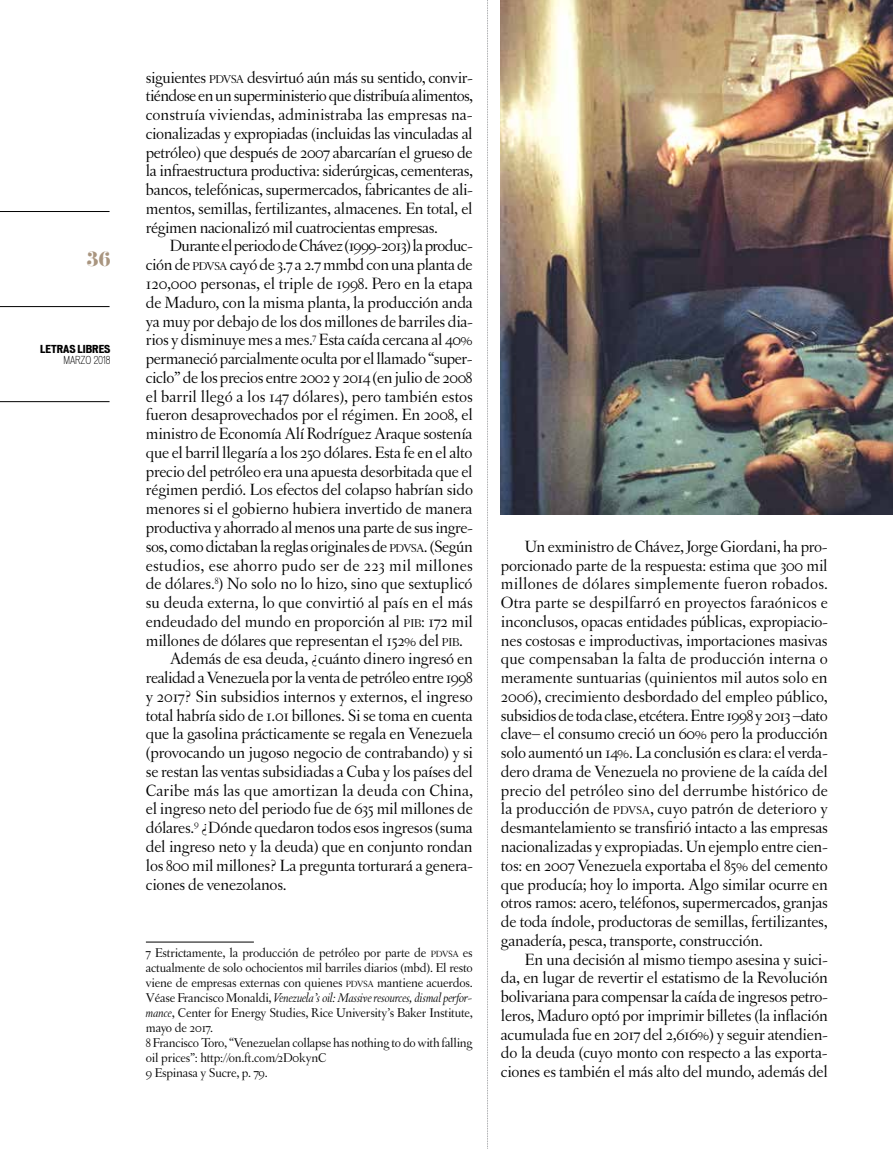
<style>
.page{position:relative;width:893px;height:1149px;background:#fff}
.page>*{position:absolute;margin:0;border:0;box-sizing:border-box;transform-origin:0 0}
.t1{font:18px "Eloquent JF";color:#a9957f}
.t2{font:17.25px/18.8px "Letras Oldstyle";letter-spacing:-.015em;color:#000;text-align:justify}
.t3{font:17.25px "Letras Oldstyle";letter-spacing:-.035em;color:#000}
.t4{font:17.25px "Letras Oldstyle";letter-spacing:.01em;color:#000}
.t5{font:17.25px "Letras Oldstyle";letter-spacing:.005em;color:#000}
.t6{font:13.5px/15px "Letras Oldstyle";letter-spacing:-.015em;color:#000}
.t7{font:700 expanded 10.5px "Vonnes";color:#000}
.t8{font:300 condensed 10.5px "Vonnes";color:#000}
.s1{font-size:12.15px}
.s2{font-size:9.45px}
.s3{font-style:italic}
</style>
<div class="page">
<svg style="left:487px;top:0;width:1px;height:1149px"></svg>
<hr style="left:0;top:306px;width:110px;height:1px;background:#000">
<hr style="left:0;top:211px;width:110px;height:1px;background:#000">
<hr style="left:0;top:401px;width:110px;height:1px;background:#000">
<hr style="left:146px;top:941px;width:108px;height:1px;background:#000">
<img style="left:501px;top:0;width:392px;height:514px">
<p class="t1" style="left:87px;top:247px;width:25px">36</p>
<p class="t7" style="left:40px;top:343px;width:72px">LETRAS LIBRES</p>
<p class="t8" style="left:63px;top:353px;width:49px">MARZO 2018</p>
<p class="t2" style="left:146px;top:68px;width:329px">siguientes <span class="s1">PDVSA</span> desvirtuó aún más su sentido, convir&shy;tiéndose en un superministerio que distribuía alimentos, construía viviendas, administraba las empresas na&shy;cionalizadas y expropiadas (incluidas las vinculadas al petróleo) que después de 2007 abarcarían el grueso de la infraestructura productiva: siderúrgicas, cementeras, bancos, telefónicas, supermercados, fabricantes de ali&shy;mentos, semillas, fertilizantes, almacenes. En total, el régimen nacionalizó mil cuatrocientas empresas.</p>
<p class="t3" style="left:170px;top:236px;width:304px">Durante el periodo de Chávez (1999-2013) la produc-</p>
<p class="t2" style="left:146px;top:255px;width:328px">ción de <span class="s1">PDVSA</span> cayó de 3.7 a 2.7 mmbd con una planta de</p>
<p class="t2" style="left:146px;top:274px;width:329px">120,000 personas, el triple de 1998. Pero en la etapa</p>
<p class="t2" style="left:146px;top:293px;width:328px">de Maduro, con la misma planta, la producción anda</p>
<p class="t2" style="left:146px;top:311px;width:329px">ya muy por debajo de los dos millones de barriles dia-</p>
<p class="t2" style="left:146px;top:330px;width:328px">rios y disminuye mes a mes.<sup>7</sup> Esta caída cercana al 40%</p>
<p class="t2" style="left:146px;top:349px;width:328px">permaneció parcialmente oculta por el llamado “super-</p>
<p class="t2" style="left:146px;top:368px;width:328px">ciclo” de los precios entre 2002 y 2014 (en julio de 2008</p>
<p class="t2" style="left:146px;top:386px;width:329px">el barril llegó a los 147 dólares), pero también estos</p>
<p class="t2" style="left:146px;top:405px;width:328px">fueron desaprovechados por el régimen. En 2008, el</p>
<p class="t2" style="left:146px;top:424px;width:328px">ministro de Economía Alí Rodríguez Araque sostenía</p>
<p class="t2" style="left:146px;top:443px;width:328px">que el barril llegaría a los 250 dólares. Esta fe en el alto</p>
<p class="t2" style="left:146px;top:461px;width:328px">precio del petróleo era una apuesta desorbitada que el</p>
<p class="t2" style="left:146px;top:480px;width:329px">régimen perdió. Los efectos del colapso habrían sido</p>
<p class="t2" style="left:146px;top:499px;width:328px">menores si el gobierno hubiera invertido de manera</p>
<p class="t2" style="left:146px;top:518px;width:328px">productiva y ahorrado al menos una parte de sus ingre-</p>
<p class="t2" style="left:146px;top:536px;width:328px">sos, como dictaban la reglas originales de <span class="s1">PDVSA</span>. (Según</p>
<p class="t4" style="left:146px;top:555px;width:328px">estudios, ese ahorro pudo ser de 223 mil millones</p>
<p class="t2" style="left:146px;top:574px;width:328px">de dólares.<sup>8</sup>) No solo no lo hizo, sino que sextuplicó</p>
<p class="t2" style="left:146px;top:593px;width:328px">su deuda externa, lo que convirtió al país en el más</p>
<p class="t2" style="left:146px;top:611px;width:328px">endeudado del mundo en proporción al <span class="s1">PIB</span>: 172 mil</p>
<p class="t2" style="left:146px;top:630px;width:318px">millones de dólares que representan el 152% del <span class="s1">PIB</span>.</p>
<p class="t2" style="left:170px;top:649px;width:304px">Además de esa deuda, ¿cuánto dinero ingresó en</p>
<p class="t2" style="left:146px;top:668px;width:328px">realidad a Venezuela por la venta de petróleo entre 1998</p>
<p class="t2" style="left:146px;top:686px;width:329px">y 2017? Sin subsidios internos y externos, el ingreso</p>
<p class="t2" style="left:146px;top:705px;width:328px">total habría sido de 1.01 billones. Si se toma en cuenta</p>
<p class="t2" style="left:146px;top:724px;width:328px">que la gasolina prácticamente se regala en Venezuela</p>
<p class="t2" style="left:146px;top:743px;width:329px">(provocando un jugoso negocio de contrabando) y si</p>
<p class="t2" style="left:146px;top:761px;width:328px">se restan las ventas subsidiadas a Cuba y los países del</p>
<p class="t5" style="left:146px;top:780px;width:329px">Caribe más las que amortizan la deuda con China,</p>
<p class="t2" style="left:146px;top:799px;width:328px">el ingreso neto del periodo fue de 635 mil millones de</p>
<p class="t2" style="left:146px;top:818px;width:328px">dólares.<sup>9</sup> ¿Dónde quedaron todos esos ingresos (suma</p>
<p class="t2" style="left:146px;top:836px;width:328px">del ingreso neto y la deuda) que en conjunto rondan</p>
<p class="t2" style="left:146px;top:855px;width:328px">los 800 mil millones? La pregunta torturará a genera-</p>
<p class="t2" style="left:146px;top:874px;width:142px">ciones de venezolanos.</p>
<p class="t6" style="left:146px;top:944px;width:328px">7 Estrictamente, la producción de petróleo por parte de <span class="s2">PDVSA</span> es actualmente de solo ochocientos mil barriles diarios (mbd). El resto viene de empresas externas con quienes <span class="s2">PDVSA</span> mantiene acuerdos.<br>Véase Francisco Monaldi, <span class="s3">Venezuela’s oil: Massive resources, dismal perfor&shy;mance</span>, Center for Energy Studies, Rice University’s Baker Institute, mayo de 2017.<br>8 Francisco Toro, “Venezuelan collapse has nothing to do with falling oil prices”: http://on.ft.com/2D0kynC<br>9 Espinasa y Sucre, p. 79.</p>
<p class="t2" style="left:501px;top:536px;width:329px;text-indent:24px">Un exministro de Chávez, Jorge Giordani, ha pro&shy;porcionado parte de la respuesta: estima que 300 mil millones de dólares simplemente fueron robados.<br>Otra parte se despilfarró en proyectos faraónicos e inconclusos, opacas entidades públicas, expropiacio&shy;nes costosas e improductivas, importaciones masivas que compensaban la falta de producción interna o meramente suntuarias (quinientos mil autos solo en 2006), crecimiento desbordado del empleo público, subsidios de toda clase, etcétera. Entre 1998 y 2013 –dato clave– el consumo creció un 60% pero la producción solo aumentó un 14%. La conclusión es clara: el verda&shy;dero drama de Venezuela no proviene de la caída del precio del petróleo sino del derrumbe histórico de la producción de <span class="s1">PDVSA</span>, cuyo patrón de deterioro y desmantelamiento se transfirió intacto a las empresas nacionalizadas y expropiadas. Un ejemplo entre cien&shy;tos: en 2007 Venezuela exportaba el 85% del cemento que producía; hoy lo importa. Algo similar ocurre en otros ramos: acero, teléfonos, supermercados, granjas de toda índole, productoras de semillas, fertilizantes, ganadería, pesca, transporte, construcción.</p>
<p class="t2" style="left:501px;top:949px;width:329px;text-indent:24px">En una decisión al mismo tiempo asesina y suici&shy;da, en lugar de revertir el estatismo de la Revolución bolivariana para compensar la caída de ingresos petro&shy;leros, Maduro optó por imprimir billetes (la inflación acumulada fue en 2017 del 2,616%) y seguir atendien&shy;do la deuda (cuyo monto con respecto a las exporta&shy;ciones es también el más alto del mundo, además del</p>
</div>
